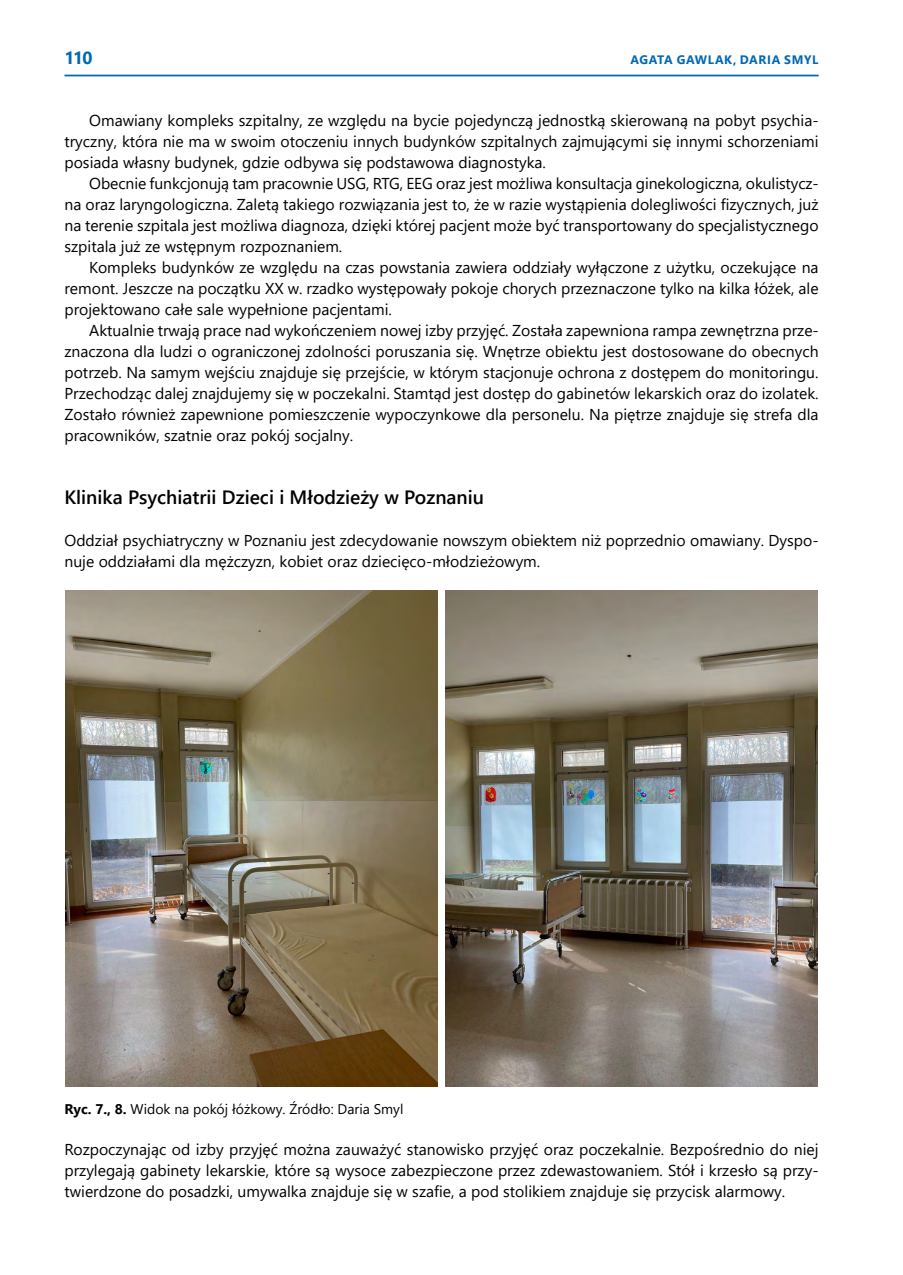
<style>
.page{position:relative;width:903px;height:1275px;background:#fff}
.page>*{position:absolute;margin:0;border:0;box-sizing:border-box;transform-origin:0 0}
.t1{font:600 19.25px "Segoe UI";color:#000}
.t2{font:700 17.5px "Segoe UI";color:#0068b4}
.t3{font:15.75px/21px "Segoe UI";color:#000;text-align:justify}
.t4{font:14px "Segoe UI";color:#000}
.t5{font:700 12.25px "Segoe UI";letter-spacing:.055em;color:#0068b4}
.s1{font-weight:700}
</style>
<div class="page">
<hr style="left:64px;top:75px;width:755px;height:1px;background:#0068b4">
<img style="left:66px;top:590px;width:372px;height:496px">
<img style="left:445px;top:590px;width:372px;height:496px">
<p class="t2" style="left:64px;top:42px;width:30px">110</p>
<p class="t5" style="left:630px;top:49px;width:187px">AGATA GAWLAK, DARIA SMYL</p>
<p class="t3" style="left:64px;top:109px;width:756px;text-indent:25px">Omawiany kompleks szpitalny, ze względu na bycie pojedynczą jednostką skierowaną na pobyt psychia&shy;tryczny, która nie ma w swoim otoczeniu innych budynków szpitalnych zajmującymi się innymi schorzeniami posiada własny budynek, gdzie odbywa się podstawowa diagnostyka.</p>
<p class="t3" style="left:64px;top:172px;width:756px;text-indent:25px">Obecnie funkcjonują tam pracownie USG, RTG, EEG oraz jest możliwa konsultacja ginekologiczna, okulistycz&shy;na oraz laryngologiczna. Zaletą takiego rozwiązania jest to, że w razie wystąpienia dolegliwości fizycznych, już na terenie szpitala jest możliwa diagnoza, dzięki której pacjent może być transportowany do specjalistycznego szpitala już ze wstępnym rozpoznaniem.</p>
<p class="t3" style="left:64px;top:256px;width:756px;text-indent:25px">Kompleks budynków ze względu na czas powstania zawiera oddziały wyłączone z użytku, oczekujące na remont. Jeszcze na początku XX w. rzadko występowały pokoje chorych przeznaczone tylko na kilka łóżek, ale projektowano całe sale wypełnione pacjentami.</p>
<p class="t3" style="left:64px;top:319px;width:756px;text-indent:25px">Aktualnie trwają prace nad wykończeniem nowej izby przyjęć. Została zapewniona rampa zewnętrzna prze&shy;znaczona dla ludzi o ograniczonej zdolności poruszania się. Wnętrze obiektu jest dostosowane do obecnych potrzeb. Na samym wejściu znajduje się przejście, w którym stacjonuje ochrona z dostępem do monitoringu.<br>Przechodząc dalej znajdujemy się w poczekalni. Stamtąd jest dostęp do gabinetów lekarskich oraz do izolatek.<br>Zostało również zapewnione pomieszczenie wypoczynkowe dla personelu. Na piętrze znajduje się strefa dla pracowników, szatnie oraz pokój socjalny.</p>
<p class="t1" style="left:64px;top:479px;width:421px">Klinika Psychiatrii Dzieci i Młodzieży w Poznaniu</p>
<p class="t3" style="left:64px;top:529px;width:756px">Oddział psychiatryczny w Poznaniu jest zdecydowanie nowszym obiektem niż poprzednio omawiany. Dyspo&shy;nuje oddziałami dla mężczyzn, kobiet oraz dziecięco-młodzieżowym.</p>
<p class="t4" style="left:64px;top:1095px;width:340px"><span class="s1">RYC. 7., 8.</span> Widok na pokój łóżkowy. Źródło: Daria Smyl</p>
<p class="t3" style="left:64px;top:1138px;width:756px">Rozpoczynając od izby przyjęć można zauważyć stanowisko przyjęć oraz poczekalnie. Bezpośrednio do niej przylegają gabinety lekarskie, które są wysoce zabezpieczone przez zdewastowaniem. Stół i krzesło są przy&shy;twierdzone do posadzki, umywalka znajduje się w szafie, a pod stolikiem znajduje się przycisk alarmowy.</p>
</div>
